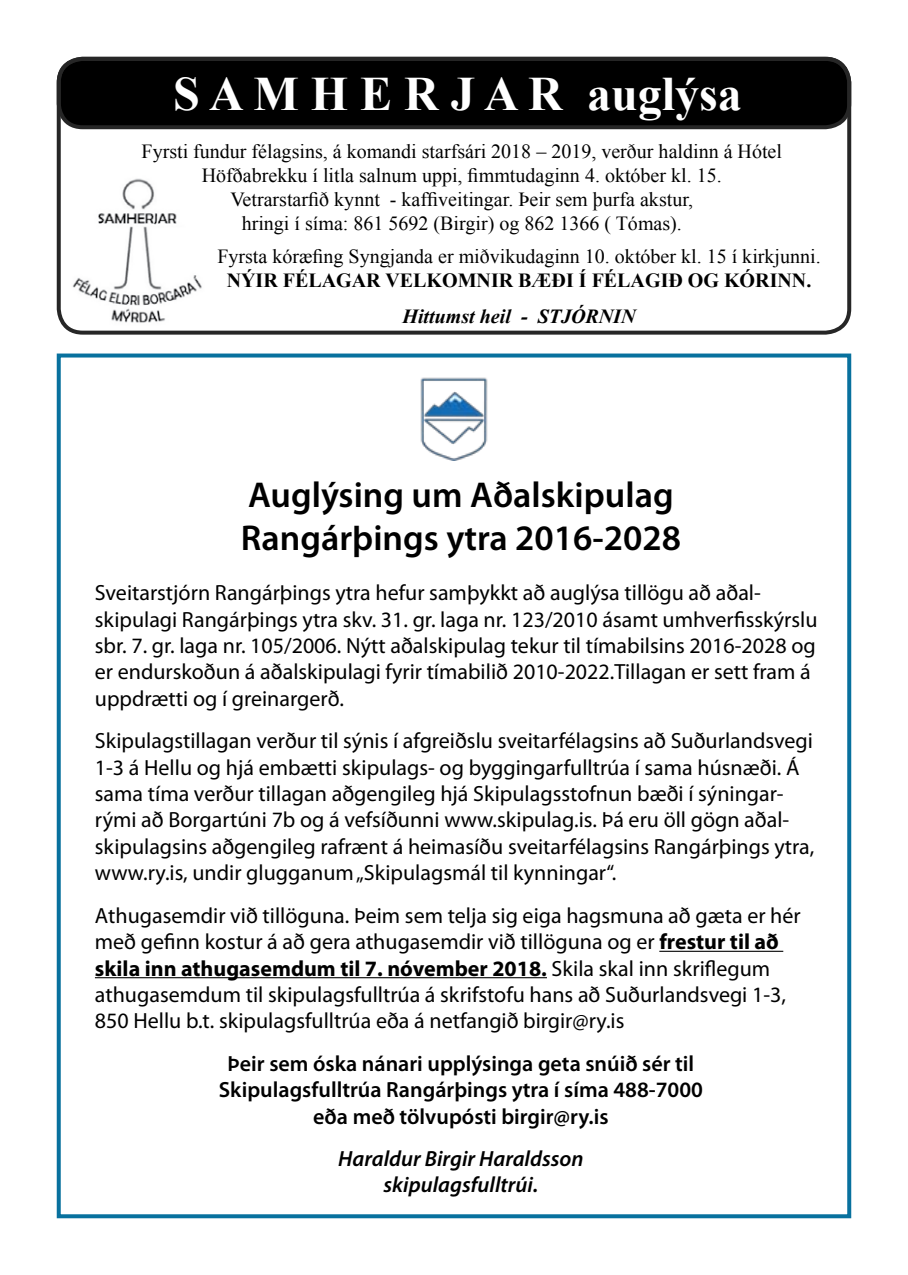
<style>
.page{position:relative;width:908px;height:1275px;background:#fff}
.page>*{position:absolute;margin:0;border:0;box-sizing:border-box;transform-origin:0 0}
.t1{font:700 48px "Times New Roman";color:#fff}
.t2{font:600 36px/43.2px "Myriad Pro";color:#000}
.t3{font:22px/26.4px "Myriad Pro";color:#000}
.t4{font:600 22px/26.4px "Myriad Pro";color:#000;text-align:center}
.t5{font:italic 600 22px/26.4px "Myriad Pro";color:#000;text-align:center}
.t6{font:20px/24px "Times New Roman";color:#000;text-align:center}
.t7{font:700 20px "Times New Roman";color:#000}
.t8{font:italic 700 20px "Times New Roman";color:#000}
.s1{font-weight:700}
</style>
<div class="page">
<div style="left:59px;top:59px;width:789px;height:68px;background:#000;border-radius:24px"></div>
<div style="left:57px;top:57px;width:793px;height:72px;border:4px solid #262626;border-radius:24px"></div>
<div style="left:57px;top:57px;width:793px;height:277px;border:4px solid #262626;border-radius:24px"></div>
<img style="left:72px;top:178px;width:130px;height:145px">
<hr style="left:659px;top:950px;width:124px;height:1px;background:#000">
<hr style="left:95px;top:977px;width:451px;height:1px;background:#000">
<img style="left:420px;top:377px;width:68px;height:83px">
<div style="left:57px;top:353px;width:793px;height:865px;border:4px solid #08719e"></div>
<h1 class="t1" style="left:173px;top:61px;width:570px">S A M H E R J A R auglýsa</h1>
<p class="t6" style="left:141px;top:139px;width:641px">Fyrsti fundur félagsins, á komandi starfsári 2018 – 2019, verður haldinn á Hótel Höfðabrekku í litla salnum uppi, fimmtudaginn 4. október kl. 15.<br>Vetrarstarfið kynnt - kaffiveitingar. Þeir sem þurfa akstur,<br>hringi í síma: 861 5692 (Birgir) og 862 1366 ( Tómas).</p>
<p class="t6" style="left:217px;top:244px;width:604px">Fyrsta kóræfing Syngjanda er miðvikudaginn 10. október kl. 15 í kirkjunni.</p>
<p class="t7" style="left:226px;top:267px;width:586px">NÝIR FÉLAGAR VELKOMNIR BÆÐI Í FÉLAGIÐ OG KÓRINN.</p>
<p class="t8" style="left:402px;top:303px;width:234px">Hittumst heil - STJÓRNIN</p>
<h2 class="t2" style="left:240px;top:472px;width:441px">Auglýsing um Aðalskipulag<br>Rangárþings ytra 2016-2028</h2>
<p class="t3" style="left:95px;top:579px;width:723px">Sveitarstjórn Rangárþings ytra hefur samþykkt að auglýsa tillögu að aðal&shy;skipulagi Rangárþings ytra skv. 31. gr. laga nr. 123/2010 ásamt umhverfisskýrslu sbr. 7. gr. laga nr. 105/2006. Nýtt aðalskipulag tekur til tímabilsins 2016-2028 og er endurskoðun á aðalskipulagi fyrir tímabilið 2010-2022.Tillagan er sett fram á uppdrætti og í greinargerð.</p>
<p class="t3" style="left:95px;top:727px;width:720px">Skipulagstillagan verður til sýnis í afgreiðslu sveitarfélagsins að Suðurlandsvegi 1-3 á Hellu og hjá embætti skipulags- og byggingarfulltrúa í sama húsnæði. Á sama tíma verður tillagan aðgengileg hjá Skipulagsstofnun bæði í sýningar&shy;rými að Borgartúni 7b og á vefsíðunni www.skipulag.is. Þá eru öll gögn aðal&shy;skipulagsins aðgengileg rafrænt á heimasíðu sveitarfélagsins Rangárþings ytra, www.ry.is, undir glugganum „Skipulagsmál til kynningar“.</p>
<p class="t3" style="left:95px;top:901px;width:707px">Athugasemdir við tillöguna. Þeim sem telja sig eiga hagsmuna að gæta er hér með gefinn kostur á að gera athugasemdir við tillöguna og er <span class="s1">frestur til að skila inn athugasemdum til 7. nóvember 2018.</span> Skila skal inn skriflegum athugasemdum til skipulagsfulltrúa á skrifstofu hans að Suðurlandsvegi 1-3, 850 Hellu b.t. skipulagsfulltrúa eða á netfangið birgir@ry.is</p>
<p class="t4" style="left:219px;top:1049px;width:485px">Þeir sem óska nánari upplýsinga geta snúið sér til<br>Skipulagsfulltrúa Rangárþings ytra í síma 488-7000 eða með tölvupósti birgir@ry.is</p>
<p class="t5" style="left:338px;top:1144px;width:247px">Haraldur Birgir Haraldsson skipulagsfulltrúi.</p>
</div>
